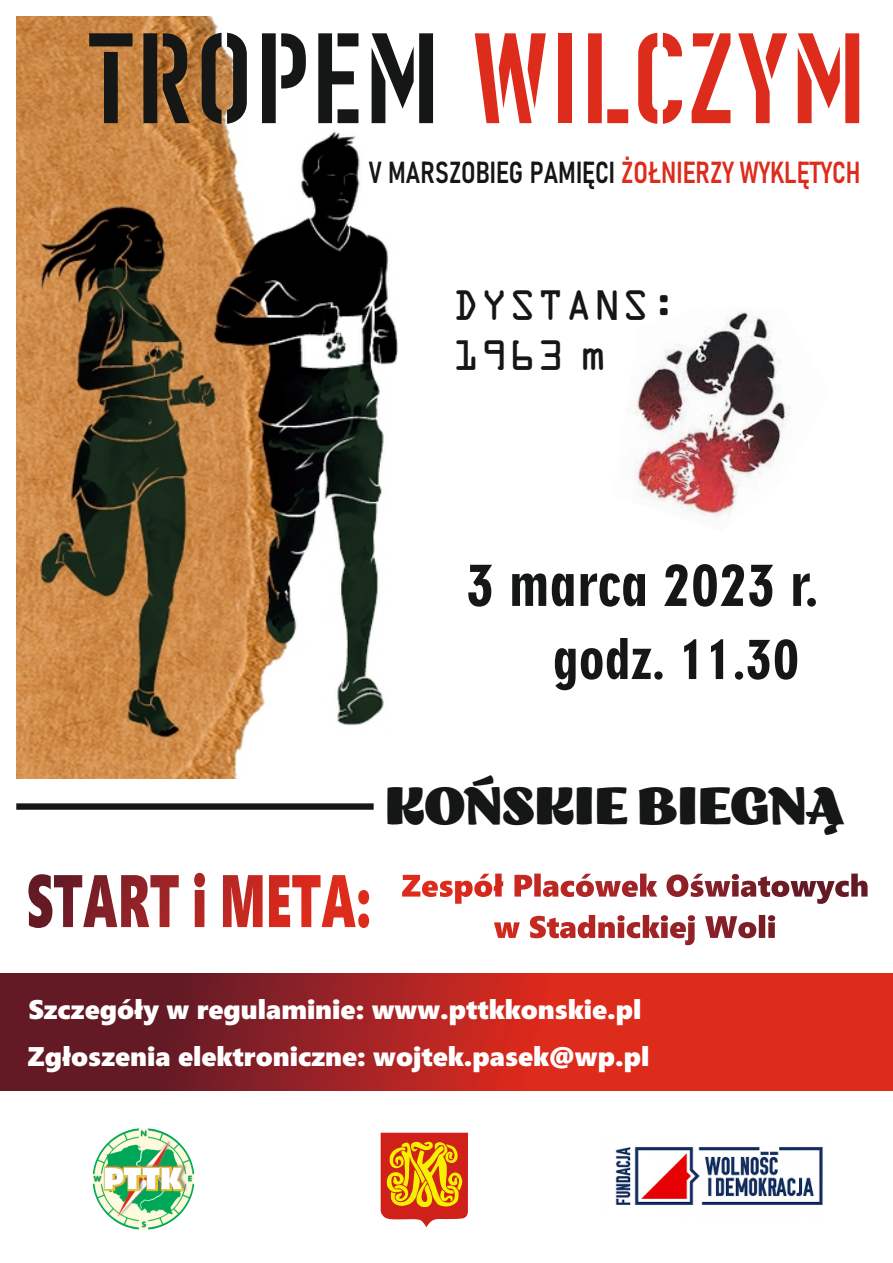
<style>
.page{position:relative;width:893px;height:1263px;background:#fff}
.page>*{position:absolute;margin:0;border:0;box-sizing:border-box;transform-origin:0 0}
.t1{font:128.25px "Ombudsman Alternate";color:#dd2b1c}
.t2{font:56.55px "Geometric 706 BT Black Condensed B";color:#151616}
.t3{font:53.7px "Geometric 706 BT Black Condensed B";color:#151616}
.t4{font:700 49.5px "Apropal";color:#151616}
.t5{font:45.75px/50.2px "OCR Aby BT";color:#151616}
.t6{font:30px "Bahnschrift";color:#151616;scale:.89 1}
.t7{font:27px "Segoe UI Black";color:#fff}
.s1{color:#151616}
.s2{color:#dd2b1c}
</style>
<div class="page">
<div style="left:16px;top:803px;width:358px;height:7px;background:#151616"></div>
<img style="left:634px;top:312px;width:157px;height:209px">
<svg style="left:28px;top:872px;width:342px;height:56px"></svg>
<svg style="left:402px;top:873px;width:466px;height:73px"></svg>
<svg style="left:0;top:974px;width:892px;height:117px;background:#ac2420"></svg>
<img style="left:615px;top:1147px;width:208px;height:58px">
<img style="left:93px;top:1128px;width:101px;height:102px">
<svg style="left:381px;top:1133px;width:87px;height:94px;background:#df7624"></svg>
<img style="left:16px;top:17px;width:382px;height:761px">
<h1 class="t1" style="left:86px;top:26px;width:782px"><span class="s1">TROPEM</span> WILCZYM</h1>
<p class="t6" style="left:369px;top:159px;width:554px">V MARSZOBIEG PAMIĘCI <span class="s2">ŻOŁNIERZY WYKLĘTYCH</span></p>
<h3 class="t5" style="left:452px;top:281px;width:228px">DYSTANS:<br>1963 m</h3>
<h2 class="t2" style="left:466px;top:563px;width:354px">3 marca 2023 r.</h2>
<h3 class="t3" style="left:552px;top:638px;width:248px">godz. 11.30</h3>
<h3 class="t4" style="left:385px;top:784px;width:461px">KOŃSKIE BIEGNĄ</h3>
<p class="t7" style="left:28px;top:999px;width:615px">Szczegóły w regulaminie: www.pttkkonskie.pl</p>
<p class="t7" style="left:27px;top:1047px;width:623px">Zgłoszenia elektroniczne: wojtek.pasek@wp.pl</p>
</div>
